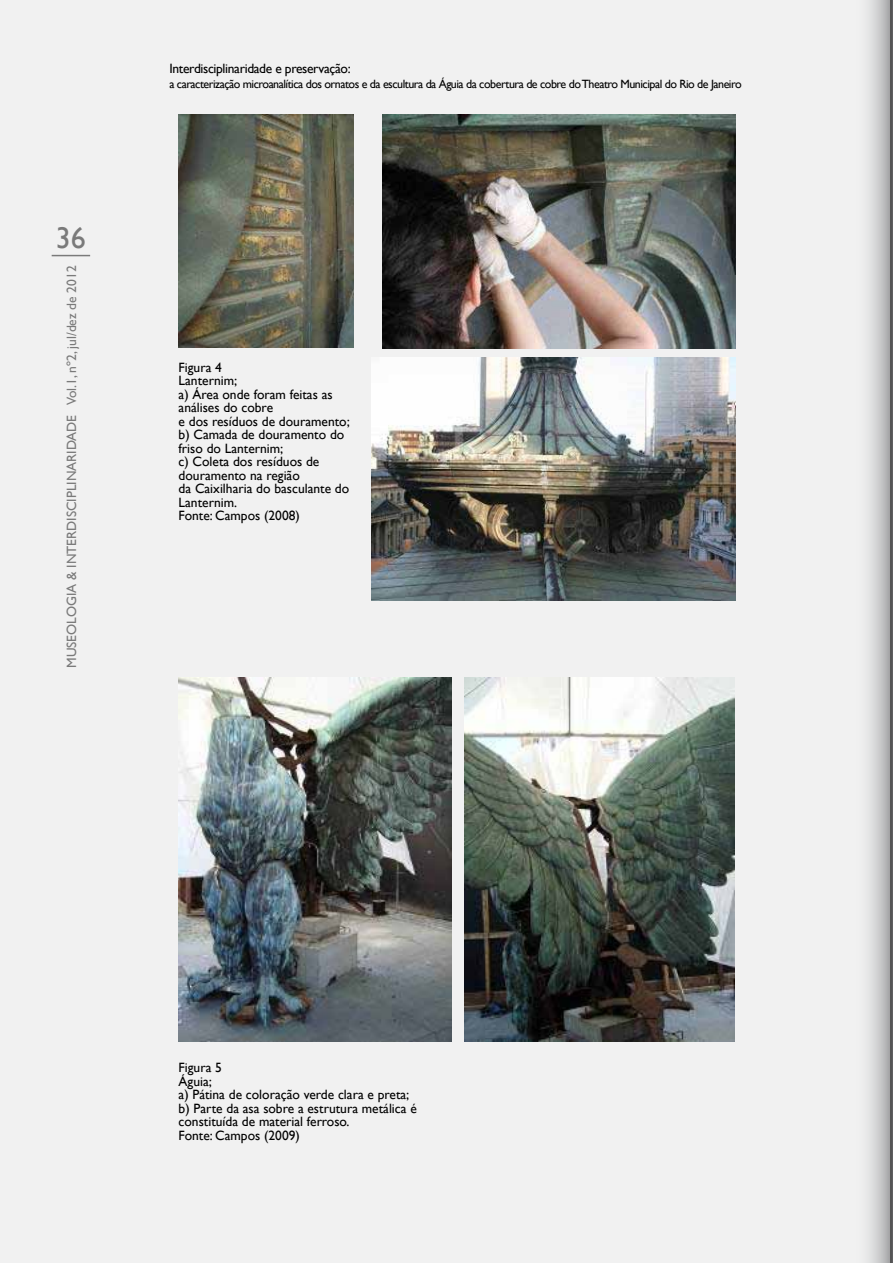
<style>
.page{position:relative;width:893px;height:1263px;background:#f1f1f1}
.page>*{position:absolute;margin:0;border:0;box-sizing:border-box;transform-origin:0 0}
.t1{font:30px "Gill Sans";color:#7a7a7a}
.t2{font:13.5px/13.5px "Gill Sans";color:#000}
.t3{font:13.5px "Gill Sans";color:#7a7a7a}
.t4{font:13.5px "Gill Sans";letter-spacing:-.025em;color:#000}
.t5{font:12px "Gill Sans";letter-spacing:-.04em;color:#000}
</style>
<div class="page">
<svg style="left:868px;top:0;width:23px;height:1263px;background:#c4c4c5"></svg>
<hr style="left:891px;top:0;width:2px;height:1263px;background:#5a5a5b">
<img style="left:372px;top:357px;width:363px;height:243px">
<img style="left:179px;top:115px;width:174px;height:233px">
<img style="left:383px;top:115px;width:352px;height:234px">
<img style="left:179px;top:677px;width:273px;height:364px">
<img style="left:464px;top:677px;width:271px;height:364px">
<hr style="left:52px;top:255px;width:38px;height:1px;background:#7a7a7a">
<h1 class="t1" style="left:56px;top:221px;width:31px">36</h1>
<p class="t3" style="left:64px;top:668px;width:404px;rotate:-90deg">MUSEOLOGIA &amp; INTERDISCIPLINARIDADE Vol.1, nº2, jul/dez de 2012</p>
<p class="t4" style="left:169px;top:61px;width:183px">Interdisciplinaridade e preservação:</p>
<p class="t5" style="left:169px;top:76px;width:574px">a caracterização microanalítica dos ornatos e da escultura da Águia da cobertura de cobre do Theatro Municipal do Rio de Janeiro</p>
<p class="t2" style="left:179px;top:361px;width:173px">Figura 4<br>Lanternim;<br>a) Área onde foram feitas as análises do cobre<br>e dos resíduos de douramento; b) Camada de douramento do friso do Lanternim;<br>c) Coleta dos resíduos de douramento na região<br>da Caixilharia do basculante do<br>Lanternim.<br>Fonte: Campos (2008)</p>
<p class="t2" style="left:179px;top:1061px;width:240px">Figura 5<br>Águia;<br>a) Pátina de coloração verde clara e preta; b) Parte da asa sobre a estrutura metálica é constituída de material ferroso.<br>Fonte: Campos (2009)</p>
</div>
